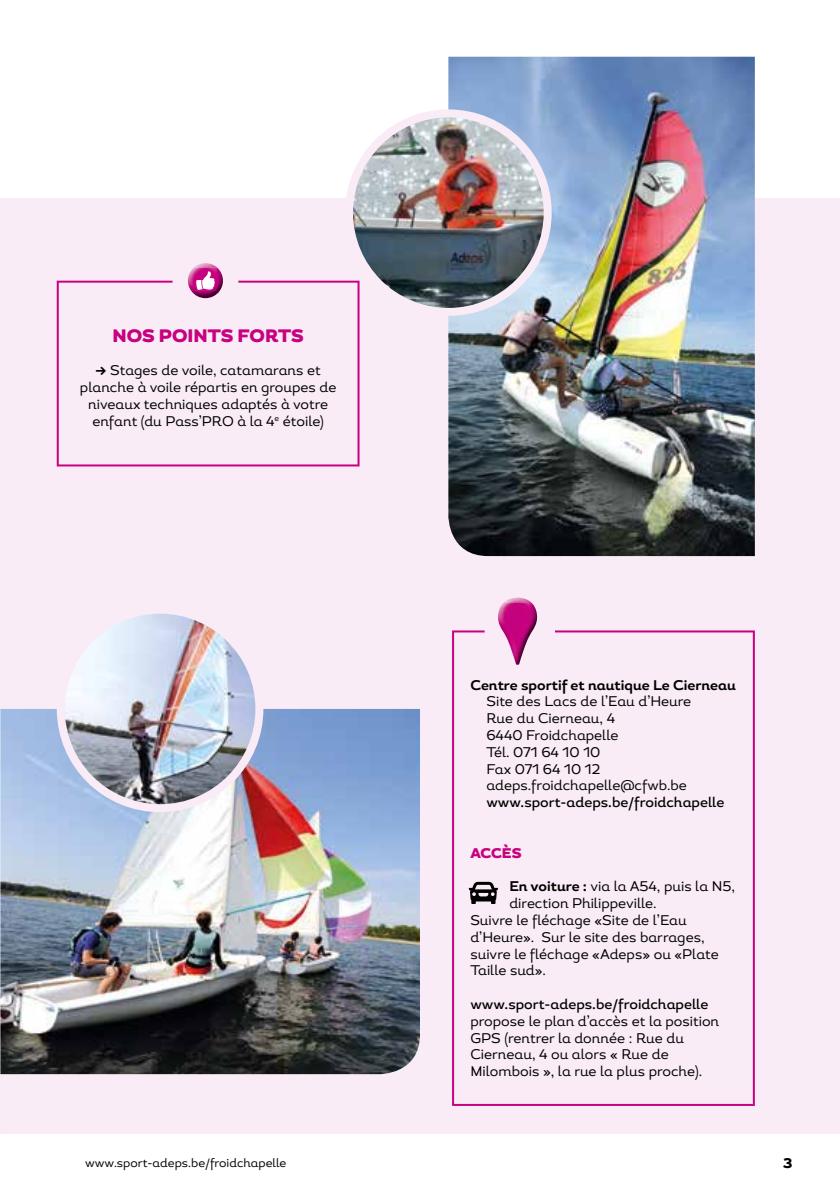
<style>
.page{position:relative;width:840px;height:1191px;background:#fff}
.page>*{position:absolute;margin:0;border:0;box-sizing:border-box;transform-origin:0 0}
.t1{font:900 18px "Magallanes";color:#c7017f}
.t2{font:14px/16.8px "Magallanes";color:#000}
.t3{font:500 14px "Magallanes";color:#000}
.t4{font:700 14px "Magallanes";color:#000}
.t5{font:900 14px "Magallanes";letter-spacing:-.005em;color:#c7017f}
.t6{font:800 14px "Magallanes";color:#000}
.t7{font:12px "Magallanes";color:#000}
.s1{font-family:"Simplon BP";font-weight:700}
.s2{font-weight:700}
</style>
<div class="page">
<div style="left:0;top:198px;width:839px;height:936px;background:#f9ecf6"></div>
<img style="left:0;top:709px;width:420px;height:365px">
<img style="left:448px;top:57px;width:306px;height:499px">
<svg style="left:452px;top:630px;width:302px;height:476px"></svg>
<svg style="left:57px;top:281px;width:302px;height:185px"></svg>
<img style="left:503px;top:597px;width:28px;height:6px">
<img style="left:497px;top:603px;width:39px;height:61px">
<img style="left:57px;top:613px;width:206px;height:199px">
<img style="left:345px;top:109px;width:206px;height:207px">
<img style="left:194px;top:263px;width:23px;height:5px">
<img style="left:191px;top:291px;width:28px;height:7px">
<img style="left:188px;top:268px;width:35px;height:23px">
<svg style="left:196px;top:271px;width:18px;height:19px"></svg>
<svg style="left:468px;top:882px;width:29px;height:22px"></svg>
<p class="t1" style="left:112px;top:324px;width:193px">NOS POINTS FORTS</p>
<p class="t2" style="left:80px;top:362px;width:258px;text-align:center"><span class="s1">→</span> Stages de voile, catamarans et planche à voile répartis en groupes de niveaux techniques adaptés à votre enfant (du Pass’PRO à la 4<sup>e</sup> étoile)</p>
<p class="t4" style="left:470px;top:676px;width:267px">Centre sportif et nautique Le Cierneau</p>
<p class="t2" style="left:486px;top:693px;width:206px">Site des Lacs de l’Eau d’Heure<br>Rue du Cierneau, 4<br>6440 Froidchapelle<br>Tél. 071 64 10 10<br>Fax 071 64 10 12 adeps.froidchapelle@cfwb.be</p>
<p class="t3" style="left:486px;top:793px;width:239px">www.sport-adeps.be/froidchapelle</p>
<p class="t5" style="left:470px;top:843px;width:53px">ACCÈS</p>
<p class="t2" style="left:509px;top:878px;width:227px"><span class="s2">En voiture :</span> via la A54, puis la N5,</p>
<p class="t2" style="left:509px;top:895px;width:149px">direction Philippeville.</p>
<p class="t2" style="left:470px;top:911px;width:218px">Suivre le fléchage «Site de l’Eau</p>
<p class="t2" style="left:470px;top:928px;width:235px">d’Heure». Sur le site des barrages,</p>
<p class="t2" style="left:470px;top:945px;width:250px">suivre le fléchage «Adeps» ou «Plate</p>
<p class="t2" style="left:470px;top:962px;width:77px">Taille sud».</p>
<p class="t3" style="left:470px;top:995px;width:239px">www.sport-adeps.be/froidchapelle</p>
<p class="t2" style="left:470px;top:1012px;width:250px">propose le plan d’accès et la position<br>GPS (rentrer la donnée : Rue du<br>Cierneau, 4 ou alors « Rue de<br>Milombois », la rue la plus proche).</p>
<p class="t7" style="left:85px;top:1155px;width:203px">www.sport-adeps.be/froidchapelle</p>
<p class="t6" style="left:782px;top:1154px;width:11px">3</p>
</div>
